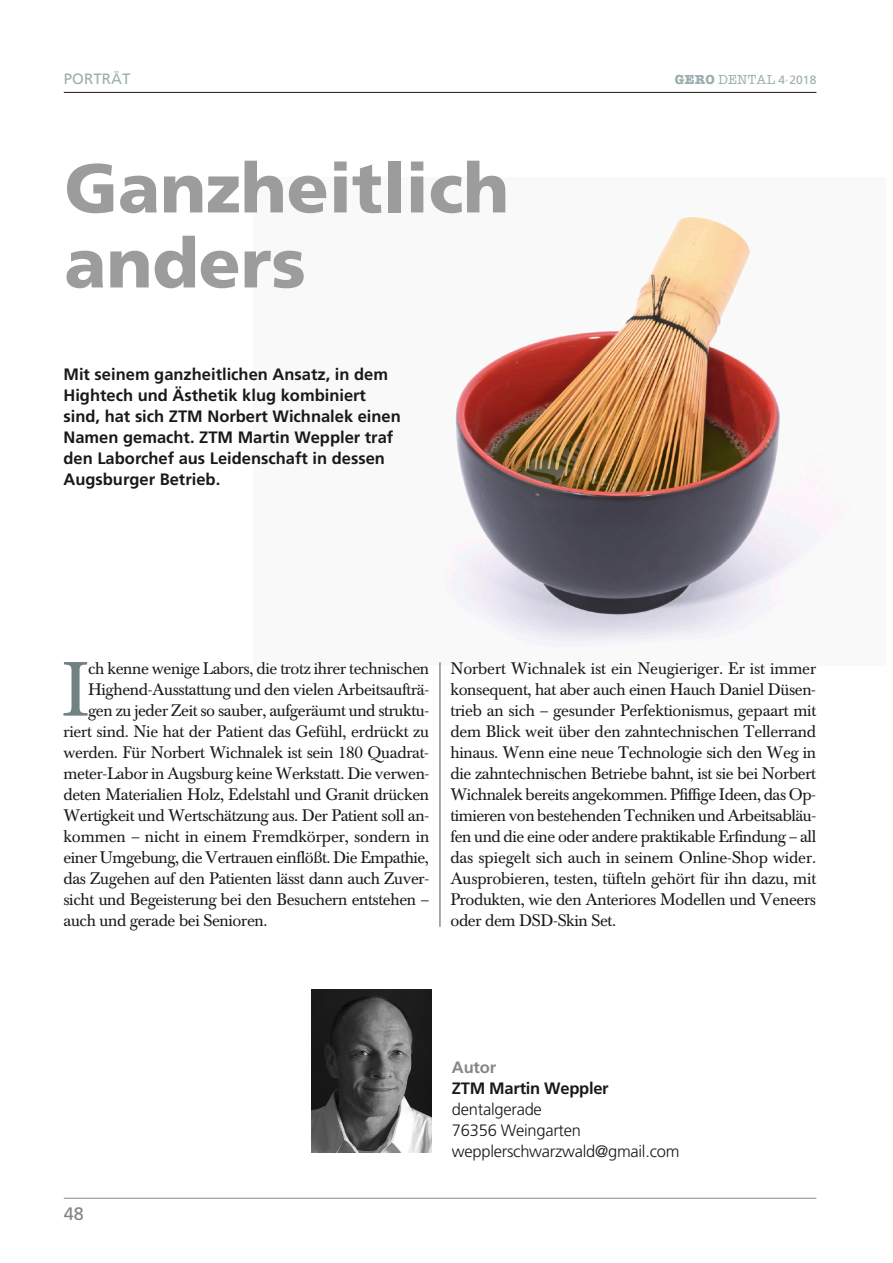
<style>
.page{position:relative;width:893px;height:1263px;background:#fff}
.page>*{position:absolute;margin:0;border:0;box-sizing:border-box;transform-origin:0 0}
.t1{font:75.9px "Baskerville BE";color:#728282}
.t2{font:900 69px/75px "Frutiger";color:#9c9c9c}
.t3{font:18px "Frutiger";color:#868686}
.t4{font:16.5px/21px "Baskerville BE";letter-spacing:-.02em;color:#1a1918;text-align:justify}
.t5{font:700 16.5px/21px "Frutiger";color:#1a1918}
.t6{font:300 16.5px/21px "Frutiger";letter-spacing:-.015em;color:#1a1918}
.t7{font:700 16.5px "Frutiger";letter-spacing:-.01em;color:#868686}
.t8{font:15px "Frutiger";letter-spacing:.01em;color:#9badae}
.t9{font:13.5px "American Typewriter";letter-spacing:.01em;color:#9badae}
.s1{font-weight:700}
.s2{font-family:"Frutiger";font-size:12px}
</style>
<div class="page">
<img style="left:439px;top:216px;width:415px;height:449px">
<hr style="left:64px;top:1198px;width:752px;height:1px;background:#868686">
<hr style="left:64px;top:92px;width:752px;height:1px;background:#1a1918">
<hr style="left:440px;top:662px;width:1px;height:265px;background:#565655">
<img style="left:311px;top:989px;width:121px;height:163px">
<p class="t8" style="left:64px;top:70px;width:68px">PORTRÄT</p>
<p class="t9" style="left:675px;top:69px;width:143px"><span class="s1">GERO</span> DENTAL <span class="s2">4·2018</span></p>
<h2 class="t2" style="left:64px;top:151px;width:446px">Ganzheitlich anders</h2>
<p class="t5" style="left:63px;top:363px;width:339px">Mit seinem ganzheitlichen Ansatz, in dem Hightech und Ästhetik klug kombiniert sind, hat sich ZTM Norbert Wichnalek einen Namen gemacht. ZTM Martin Weppler traf den Laborchef aus Leidenschaft in dessen Augsburger Betrieb.</p>
<h1 class="t1" style="left:61px;top:646px;width:30px">I</h1>
<p class="t4" style="left:88px;top:658px;width:343px">ch kenne wenige Labors, die trotz ihrer technischen</p>
<p class="t4" style="left:88px;top:679px;width:343px">Highend-Ausstattung und den vielen Arbeitsaufträ-</p>
<p class="t4" style="left:88px;top:700px;width:343px">gen zu jeder Zeit so sauber, aufgeräumt und struktu-</p>
<p class="t4" style="left:63px;top:721px;width:367px">riert sind. Nie hat der Patient das Gefühl, erdrückt zu</p>
<p class="t4" style="left:63px;top:742px;width:367px">werden. Für Norbert Wichnalek ist sein 180 Quadrat-</p>
<p class="t4" style="left:63px;top:763px;width:367px">meter-Labor in Augsburg keine Werkstatt. Die verwen-</p>
<p class="t4" style="left:63px;top:784px;width:367px">deten Materialien Holz, Edelstahl und Granit drücken</p>
<p class="t4" style="left:63px;top:805px;width:367px">Wertigkeit und Wertschätzung aus. Der Patient soll an-</p>
<p class="t4" style="left:63px;top:826px;width:367px">kommen – nicht in einem Fremdkörper, sondern in</p>
<p class="t4" style="left:63px;top:847px;width:367px">einer Umgebung, die Vertrauen einflößt. Die Empathie,</p>
<p class="t4" style="left:63px;top:868px;width:367px">das Zugehen auf den Patienten lässt dann auch Zuver-</p>
<p class="t4" style="left:63px;top:889px;width:367px">sicht und Begeisterung bei den Besuchern entstehen –</p>
<p class="t4" style="left:63px;top:910px;width:206px">auch und gerade bei Senioren.</p>
<p class="t4" style="left:450px;top:658px;width:367px">Norbert Wichnalek ist ein Neugieriger. Er ist immer konsequent, hat aber auch einen Hauch Daniel Düsen&shy;trieb an sich – gesunder Perfektionismus, gepaart mit dem Blick weit über den zahntechnischen Tellerrand hinaus. Wenn eine neue Technologie sich den Weg in die zahntechnischen Betriebe bahnt, ist sie bei Norbert Wichnalek bereits angekommen. Pfiffige Ideen, das Op&shy;timieren von bestehenden Techniken und Arbeitsabläu&shy;fen und die eine oder andere praktikable Erfindung – all das spiegelt sich auch in seinem Online-Shop wider.<br>Ausprobieren, testen, tüfteln gehört für ihn dazu, mit Produkten, wie den Anteriores Modellen und Veneers oder dem DSD-Skin Set.</p>
<p class="t3" style="left:64px;top:1203px;width:22px">48</p>
<p class="t7" style="left:452px;top:1057px;width:46px">Autor</p>
<p class="t5" style="left:452px;top:1077px;width:158px">ZTM Martin Weppler</p>
<p class="t6" style="left:452px;top:1099px;width:229px">dentalgerade<br>76356 Weingarten wepplerschwarzwald@gmail.com</p>
</div>
